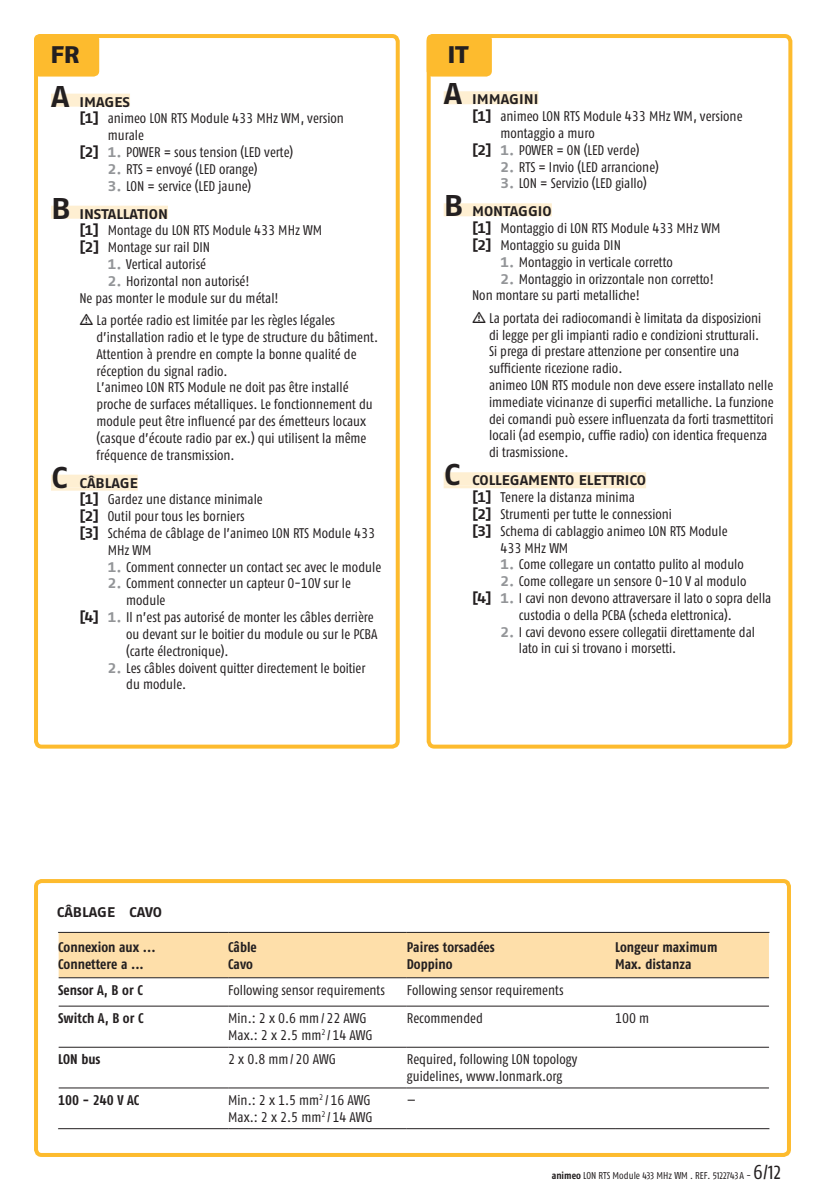
<style>
.page{position:relative;width:825px;height:1191px;background:#fff}
.page>*{position:absolute;margin:0;border:0;box-sizing:border-box;transform-origin:0 0}
.t1{font:24px "Fago Ex Exb Tf";color:#231f20}
.t2{font:14px/16.8px "Fago Co Regular Tf";color:#231f20}
.t3{font:14px "Fago Co Bold Tf";color:#231f20}
.ga_kapitel_unterstri{font:14px "Fago Ex Bold Tf";color:#231f20}
.t4{font:10px "Fago Co Regular Lf";color:#231f20}
.s1{font-size:30px}
.s2{font-family:"Fago Ex Bold Tf"}
.s3{font-family:"Fago Ex Bold Tf";color:#939598}
.s4{font-family:"Fago Co Bold Tf"}
.s5{font-family:"Fago Co Regular Tf";font-size:20px}
.s6{font-size:20px}
</style>
<div class="page">
<div style="left:427px;top:34px;width:365px;height:714px;border:4px solid #fdbb2e;border-radius:6px"></div>
<div style="left:34px;top:34px;width:366px;height:714px;border:4px solid #fdbb2e;border-radius:6px"></div>
<div style="left:51px;top:94px;width:79px;height:13px;background:#feefd2"></div>
<div style="left:51px;top:206px;width:117px;height:13px;background:#feefd2"></div>
<div style="left:51px;top:474px;width:87px;height:13px;background:#feefd2"></div>
<hr style="left:51px;top:487px;width:87px;height:3px;background:#feefd2">
<div style="left:444px;top:91px;width:94px;height:13px;background:#feefd2"></div>
<div style="left:444px;top:203px;width:108px;height:13px;background:#feefd2"></div>
<div style="left:444px;top:472px;width:202px;height:13px;background:#feefd2"></div>
<hr style="left:444px;top:485px;width:202px;height:3px;background:#feefd2">
<div style="left:34px;top:34px;width:65px;height:43px;background:#fdbb2e;border-radius:6px"></div>
<div style="left:427px;top:34px;width:65px;height:43px;background:#fdbb2e;border-radius:6px"></div>
<div style="left:34px;top:879px;width:757px;height:278px;border:4px solid #fdbb2e;border-radius:6px"></div>
<svg style="left:59px;top:1006px;width:710px;height:83px"></svg>
<hr style="left:58px;top:1046px;width:170px;height:1px;background:#231f20">
<hr style="left:228px;top:1046px;width:179px;height:1px;background:#231f20">
<hr style="left:407px;top:1046px;width:208px;height:1px;background:#231f20">
<hr style="left:615px;top:1046px;width:154px;height:1px;background:#231f20">
<hr style="left:58px;top:1087px;width:170px;height:1px;background:#231f20">
<hr style="left:228px;top:1087px;width:179px;height:1px;background:#231f20">
<hr style="left:407px;top:1087px;width:208px;height:1px;background:#231f20">
<hr style="left:615px;top:1087px;width:154px;height:1px;background:#231f20">
<hr style="left:58px;top:1128px;width:170px;height:1px;background:#231f20">
<hr style="left:228px;top:1128px;width:179px;height:1px;background:#231f20">
<hr style="left:407px;top:1128px;width:208px;height:1px;background:#231f20">
<hr style="left:615px;top:1128px;width:154px;height:1px;background:#231f20">
<svg style="left:58px;top:932px;width:712px;height:74px"></svg>
<hr style="left:58px;top:1006px;width:1px;height:41px;background:#fff">
<hr style="left:58px;top:1047px;width:1px;height:41px;background:#fff">
<p class="t1" style="left:50px;top:40px;width:31px">FR</p>
<p class="t1" style="left:447px;top:40px;width:22px">IT</p>
<p class="ga_kapitel_unterstri" style="left:51px;top:93px;width:81px"><span class="s1">A</span> IMAGES</p>
<p class="t2" style="left:108px;top:110px;width:238px;text-indent:-28px"><span class="s2">[1]</span> animeo LON RTS Module 433 MHz WM, version murale</p>
<p class="t2" style="left:79px;top:144px;width:215px"><span class="s2">[2]</span> <span class="s3">1.</span> POWER = sous tension (LED verte)</p>
<p class="t2" style="left:108px;top:160px;width:151px"><span class="s3">2.</span> RTS = envoyé (LED orange)</p>
<p class="t2" style="left:108px;top:177px;width:145px"><span class="s3">3.</span> LON = service (LED jaune)</p>
<p class="ga_kapitel_unterstri" style="left:51px;top:205px;width:118px"><span class="s1">B</span> INSTALLATION</p>
<p class="t2" style="left:79px;top:222px;width:244px"><span class="s2">[1]</span> Montage du LON RTS Module 433 MHz WM</p>
<p class="t2" style="left:79px;top:239px;width:132px"><span class="s2">[2]</span> Montage sur rail DIN</p>
<p class="t2" style="left:108px;top:256px;width:100px"><span class="s3">1.</span> Vertical autorisé</p>
<p class="t2" style="left:108px;top:272px;width:143px"><span class="s3">2.</span> Horizontal non autorisé!</p>
<p class="t2" style="left:79px;top:289px;width:201px">Ne pas monter le module sur du métal!</p>
<p class="t2" style="left:96px;top:312px;width:283px">La portée radio est limitée par les règles légales d’installation radio et le type de structure du bâtiment.<br>Attention à prendre en compte la bonne qualité de réception du signal radio.<br>L’animeo LON RTS Module ne doit pas être installé proche de surfaces métalliques. Le fonctionnement du module peut être influencé par des émetteurs locaux (casque d’écoute radio par ex.) qui utilisent la même fréquence de transmission.</p>
<p class="ga_kapitel_unterstri" style="left:51px;top:474px;width:88px"><span class="s1">C</span> CÂBLAGE</p>
<p class="t2" style="left:79px;top:491px;width:185px"><span class="s2">[1]</span> Gardez une distance minimale</p>
<p class="t2" style="left:79px;top:508px;width:167px"><span class="s2">[2]</span> Outil pour tous les borniers</p>
<p class="t2" style="left:108px;top:524px;width:269px;text-indent:-28px"><span class="s2">[3]</span> Schéma de câblage de l’animeo LON RTS Module 433<br>MHz WM</p>
<p class="t2" style="left:108px;top:558px;width:275px"><span class="s3">1.</span> Comment connecter un contact sec avec le module</p>
<p class="t2" style="left:126px;top:575px;width:226px;text-indent:-18px"><span class="s3">2.</span> Comment connecter un capteur 0-10V sur le module</p>
<p class="t2" style="left:126px;top:608px;width:253px;text-indent:-47px"><span class="s2">[4]</span> <span class="s3">1.</span> Il n’est pas autorisé de monter les câbles derrière ou devant sur le boitier du module ou sur le PCBA (carte électronique).</p>
<p class="t2" style="left:126px;top:659px;width:241px;text-indent:-18px"><span class="s3">2.</span> Les câbles doivent quitter directement le boitier du module.</p>
<p class="ga_kapitel_unterstri" style="left:444px;top:91px;width:96px"><span class="s1">A</span> IMMAGINI</p>
<p class="t2" style="left:500px;top:108px;width:244px;text-indent:-28px"><span class="s2">[1]</span> animeo LON RTS Module 433 MHz WM, versione montaggio a muro</p>
<p class="t2" style="left:472px;top:141px;width:169px"><span class="s2">[2]</span> <span class="s3">1.</span> POWER = ON (LED verde)</p>
<p class="t2" style="left:500px;top:158px;width:160px"><span class="s3">2.</span> RTS = Invio (LED arrancione)</p>
<p class="t2" style="left:500px;top:175px;width:148px"><span class="s3">3.</span> LON = Servizio (LED giallo)</p>
<p class="ga_kapitel_unterstri" style="left:444px;top:203px;width:110px"><span class="s1">B</span> MONTAGGIO</p>
<p class="t2" style="left:472px;top:220px;width:250px"><span class="s2">[1]</span> Montaggio di LON RTS Module 433 MHz WM</p>
<p class="t2" style="left:472px;top:236px;width:150px"><span class="s2">[2]</span> Montaggio su guida DIN</p>
<p class="t2" style="left:500px;top:253px;width:174px"><span class="s3">1.</span> Montaggio in verticale corretto</p>
<p class="t2" style="left:500px;top:270px;width:215px"><span class="s3">2.</span> Montaggio in orizzontale non corretto!</p>
<p class="t2" style="left:472px;top:287px;width:169px">Non montare su parti metalliche!</p>
<p class="t2" style="left:489px;top:309px;width:286px">La portata dei radiocomandi è limitata da disposizioni di legge per gli impianti radio e condizioni strutturali.<br>Si prega di prestare attenzione per consentire una sufficiente ricezione radio.<br>animeo LON RTS module non deve essere installato nelle immediate vicinanze di superfici metalliche. La funzione dei comandi può essere influenzata da forti trasmettitori locali (ad esempio, cuffie radio) con identica frequenza di trasmissione.</p>
<p class="ga_kapitel_unterstri" style="left:444px;top:472px;width:204px"><span class="s1">C</span> COLLEGAMENTO ELETTRICO</p>
<p class="t2" style="left:472px;top:489px;width:164px"><span class="s2">[1]</span> Tenere la distanza minima</p>
<p class="t2" style="left:472px;top:505px;width:202px"><span class="s2">[2]</span> Strumenti per tutte le connessioni</p>
<p class="t2" style="left:500px;top:522px;width:229px;text-indent:-28px"><span class="s2">[3]</span> Schema di cablaggio animeo LON RTS Module<br>433 MHz WM</p>
<p class="t2" style="left:500px;top:556px;width:245px"><span class="s3">1.</span> Come collegare un contatto pulito al modulo</p>
<p class="t2" style="left:500px;top:573px;width:247px"><span class="s3">2.</span> Come collegare un sensore 0-10 V al modulo</p>
<p class="t2" style="left:472px;top:589px;width:301px;text-align:center"><span class="s2">[4]</span> <span class="s3">1.</span> I cavi non devono attraversare il lato o sopra della custodia o della PCBA (scheda elettronica).</p>
<p class="t2" style="left:519px;top:623px;width:238px;text-indent:-18px"><span class="s3">2.</span> I cavi devono essere collegatii direttamente dal lato in cui si trovano i morsetti.</p>
<p class="ga_kapitel_unterstri" style="left:57px;top:903px;width:107px">CÂBLAGE CAVO</p>
<p class="t3" style="left:58px;top:939px;width:99px">Connexion aux ...</p>
<p class="t3" style="left:58px;top:956px;width:87px">Connettere a ...</p>
<p class="t3" style="left:228px;top:939px;width:30px">Câble</p>
<p class="t3" style="left:228px;top:956px;width:26px">Cavo</p>
<p class="t3" style="left:407px;top:939px;width:89px">Paires torsadées</p>
<p class="t3" style="left:407px;top:956px;width:47px">Doppino</p>
<p class="t3" style="left:615px;top:939px;width:104px">Longeur maximum</p>
<p class="t3" style="left:615px;top:956px;width:78px">Max. distanza</p>
<p class="t3" style="left:58px;top:981px;width:86px">Sensor A, B or C</p>
<p class="t2" style="left:228px;top:981px;width:158px">Following sensor requirements</p>
<p class="t2" style="left:407px;top:981px;width:158px">Following sensor requirements</p>
<p class="t3" style="left:58px;top:1009px;width:87px">Switch A, B or C</p>
<p class="t2" style="left:228px;top:1009px;width:146px">Min.: 2 x 0.6 mm/ 22 AWG<br>Max.: 2 x 2.5 mm<sup>2</sup> / 14 AWG</p>
<p class="t2" style="left:407px;top:1009px;width:78px">Recommended</p>
<p class="t2" style="left:615px;top:1009px;width:36px">100 m</p>
<p class="t3" style="left:58px;top:1050px;width:44px">LON bus</p>
<p class="t2" style="left:228px;top:1050px;width:109px">2 x 0.8 mm/ 20 AWG</p>
<p class="t2" style="left:407px;top:1050px;width:172px">Required, following LON topology guidelines, www.lonmark.org</p>
<p class="t3" style="left:58px;top:1091px;width:83px">100 - 240 V AC</p>
<p class="t2" style="left:228px;top:1091px;width:146px">Min.: 2 x 1.5 mm<sup>2</sup> /16 AWG<br>Max.: 2 x 2.5 mm<sup>2</sup> / 14 AWG</p>
<p class="t2" style="left:407px;top:1091px;width:11px">—</p>
<p class="t4" style="left:552px;top:1169px;width:231px"><span class="s4">animeo</span> LON RTS Module 433 MHz WM . REF. 5122743 A - <span class="s5">6</span><span class="s6">/12</span></p>
</div>
